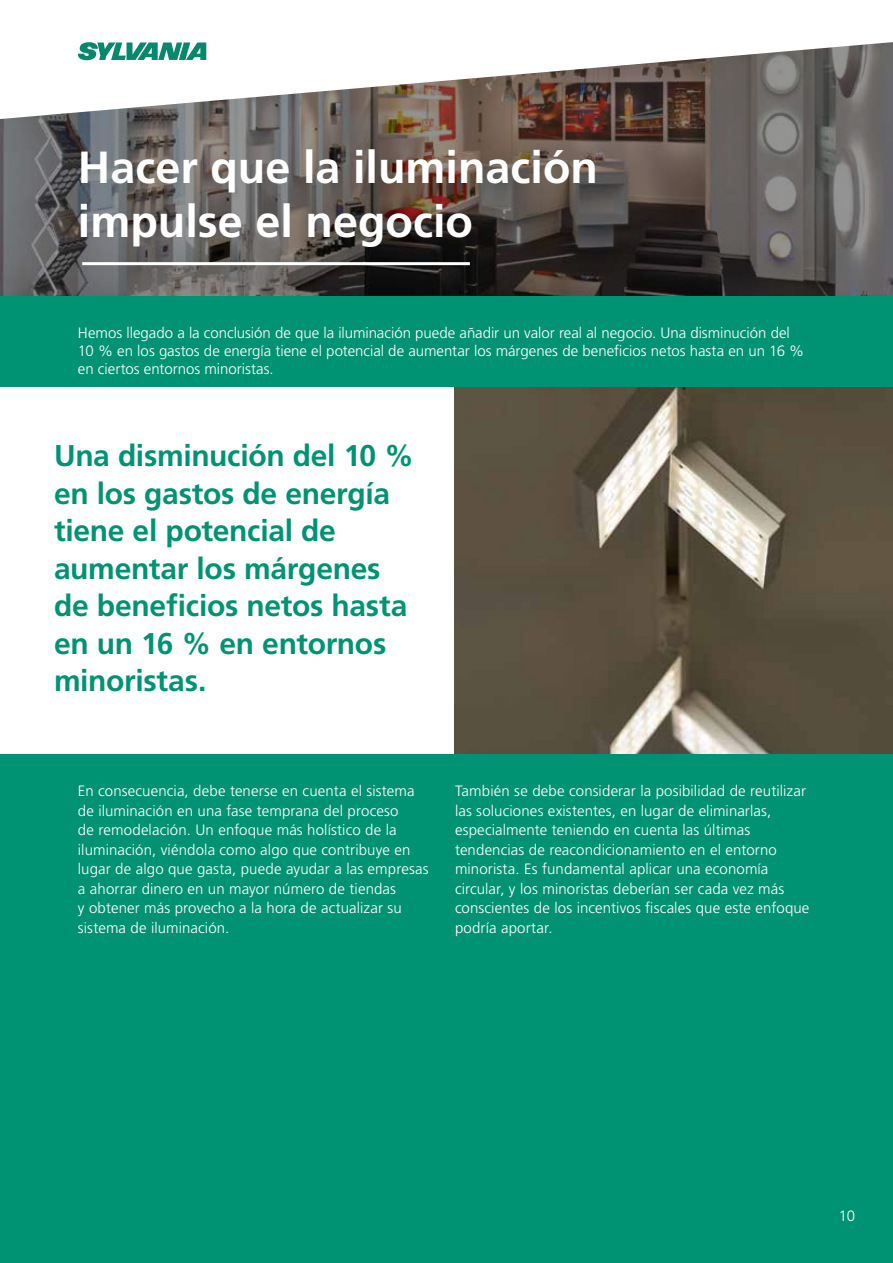
<style>
.page{position:relative;width:893px;height:1263px;background:#fff}
.page>*{position:absolute;margin:0;border:0;box-sizing:border-box;transform-origin:0 0}
.t1{font:700 45px/54px "Frutiger";color:#fff}
.t2{font:700 30px/37.5px "Frutiger";letter-spacing:-.01em;color:#009373}
.t3{font:300 15px/19.5px "Frutiger";letter-spacing:.005em;color:#fff}
</style>
<div class="page">
<div style="left:0;top:296px;width:893px;height:967px;background:#009373"></div>
<svg style="left:0;top:119px;width:893px;height:177px;background:#5a5451"></svg>
<svg style="left:2px;top:42px;width:891px;height:77px"></svg>
<svg style="left:78px;top:42px;width:128px;height:18px"></svg>
<hr style="left:82px;top:262px;width:388px;height:3px;background:#fff">
<div style="left:0;top:387px;width:454px;height:367px;background:#fff"></div>
<img style="left:454px;top:387px;width:439px;height:367px">
<h1 class="t1" style="left:78px;top:140px;width:522px">Hacer que la iluminación impulse el negocio</h1>
<p class="t3" style="left:78px;top:324px;width:728px;line-height:18px">Hemos llegado a la conclusión de que la iluminación puede añadir un valor real al negocio. Una disminución del<br>10 % en los gastos de energía tiene el potencial de aumentar los márgenes de beneficios netos hasta en un 16 % en ciertos entornos minoristas.</p>
<h2 class="t2" style="left:54px;top:437px;width:362px">Una disminución del 10 % en los gastos de energía tiene el potencial de aumentar los márgenes de beneficios netos hasta en un 16 % en entornos minoristas.</h2>
<p class="t3" style="left:78px;top:781px;width:352px">En consecuencia, debe tenerse en cuenta el sistema de iluminación en una fase temprana del proceso<br>de remodelación. Un enfoque más holístico de la iluminación, viéndola como algo que contribuye en lugar de algo que gasta, puede ayudar a las empresas a ahorrar dinero en un mayor número de tiendas<br>y obtener más provecho a la hora de actualizar su sistema de iluminación.</p>
<p class="t3" style="left:455px;top:781px;width:356px">También se debe considerar la posibilidad de reutilizar las soluciones existentes, en lugar de eliminarlas, especialmente teniendo en cuenta las últimas tendencias de reacondicionamiento en el entorno minorista. Es fundamental aplicar una economía circular, y los minoristas deberían ser cada vez más conscientes de los incentivos fiscales que este enfoque podría aportar.</p>
<p class="t3" style="left:839px;top:1206px;width:18px">10</p>
</div>
